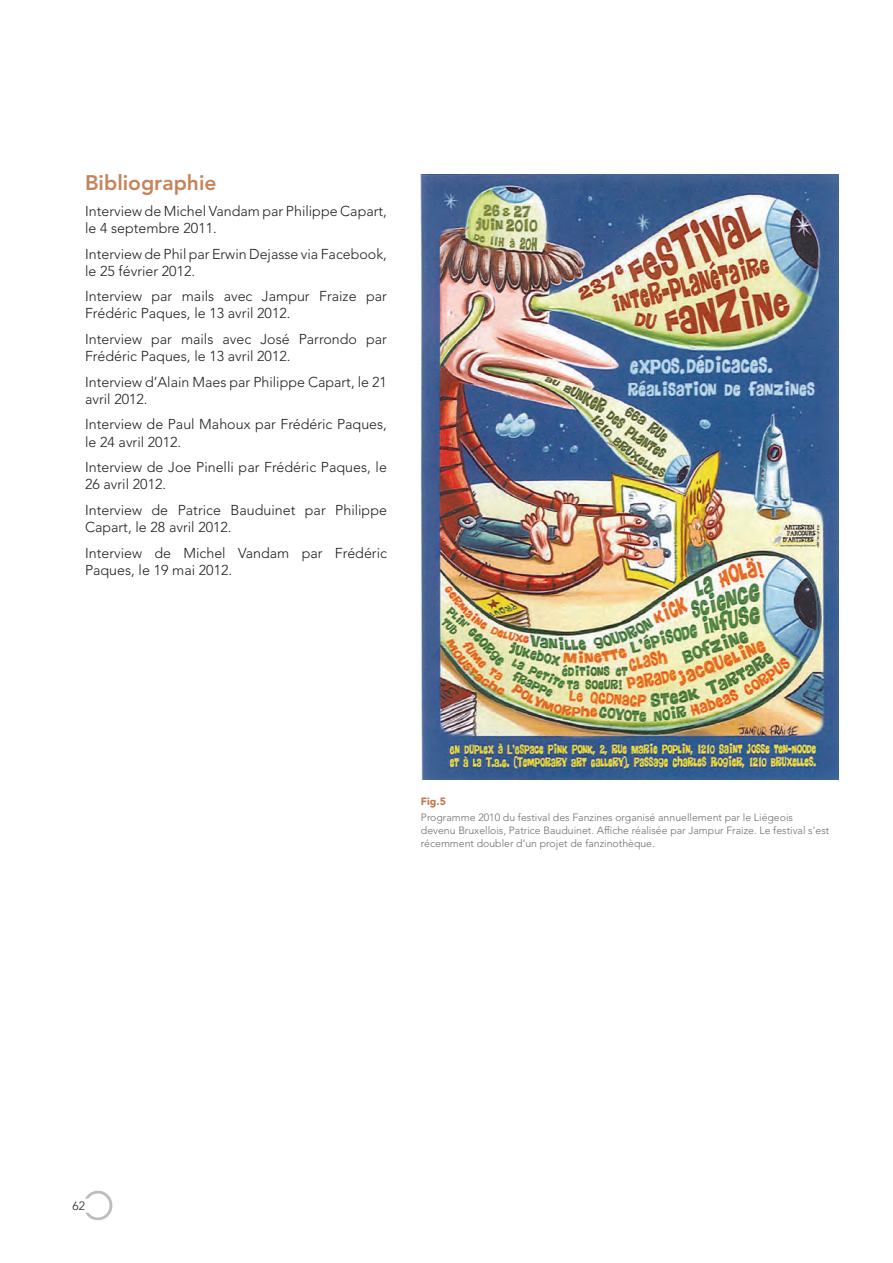
<style>
.page{position:relative;width:893px;height:1263px;background:#fff}
.page>*{position:absolute;margin:0;border:0;box-sizing:border-box;transform-origin:0 0}
.t1{font:800 21px "Avenir LT Std";color:#c7835a}
.t2{font:300 14.25px/17.1px "Avenir LT Std";color:#231f20}
.t3{font:300 12px "Avenir LT Std";color:#231f20}
.t4{font:300 10.5px/12.6px "Avenir LT Std";color:#6c6d70}
.t5{font:900 10.5px "Avenir LT Std";color:#c27649}
</style>
<div class="page">
<svg style="left:85px;top:1191px;width:27px;height:29px"></svg>
<img style="left:421px;top:174px;width:418px;height:606px">
<h1 class="t1" style="left:85px;top:170px;width:133px">Bibliographie</h1>
<p class="t2" style="left:85px;top:202px;width:303px">Interview de Michel Vandam par Philippe Capart, le 4 septembre 2011.</p>
<p class="t2" style="left:85px;top:245px;width:303px">Interview de Phil par Erwin Dejasse via Facebook, le 25 février 2012.</p>
<p class="t2" style="left:85px;top:288px;width:303px">Interview par mails avec Jampur Fraize par<br>Frédéric Paques, le 13 avril 2012.</p>
<p class="t2" style="left:85px;top:331px;width:303px">Interview par mails avec José Parrondo par<br>Frédéric Paques, le 13 avril 2012.</p>
<p class="t2" style="left:85px;top:373px;width:303px">Interview d’Alain Maes par Philippe Capart, le 21 avril 2012.</p>
<p class="t2" style="left:85px;top:416px;width:303px">Interview de Paul Mahoux par Frédéric Paques, le 24 avril 2012.</p>
<p class="t2" style="left:85px;top:459px;width:303px">Interview de Joe Pinelli par Frédéric Paques, le<br>26 avril 2012.</p>
<p class="t2" style="left:85px;top:501px;width:303px">Interview de Patrice Bauduinet par Philippe<br>Capart, le 28 avril 2012.</p>
<p class="t2" style="left:85px;top:544px;width:303px">Interview de Michel Vandam par Frédéric<br>Paques, le 19 mai 2012.</p>
<p class="t5" style="left:421px;top:794px;width:26px">Fig.5</p>
<p class="t4" style="left:421px;top:811px;width:410px">Programme 2010 du festival des Fanzines organisé annuellement par le Liégeois devenu Bruxellois, Patrice Bauduinet. Affiche réalisée par Jampur Fraize. Le festival s’est récemment doubler d’un projet de fanzinothèque.</p>
<p class="t3" style="left:73px;top:1199px;width:14px">62</p>
</div>
